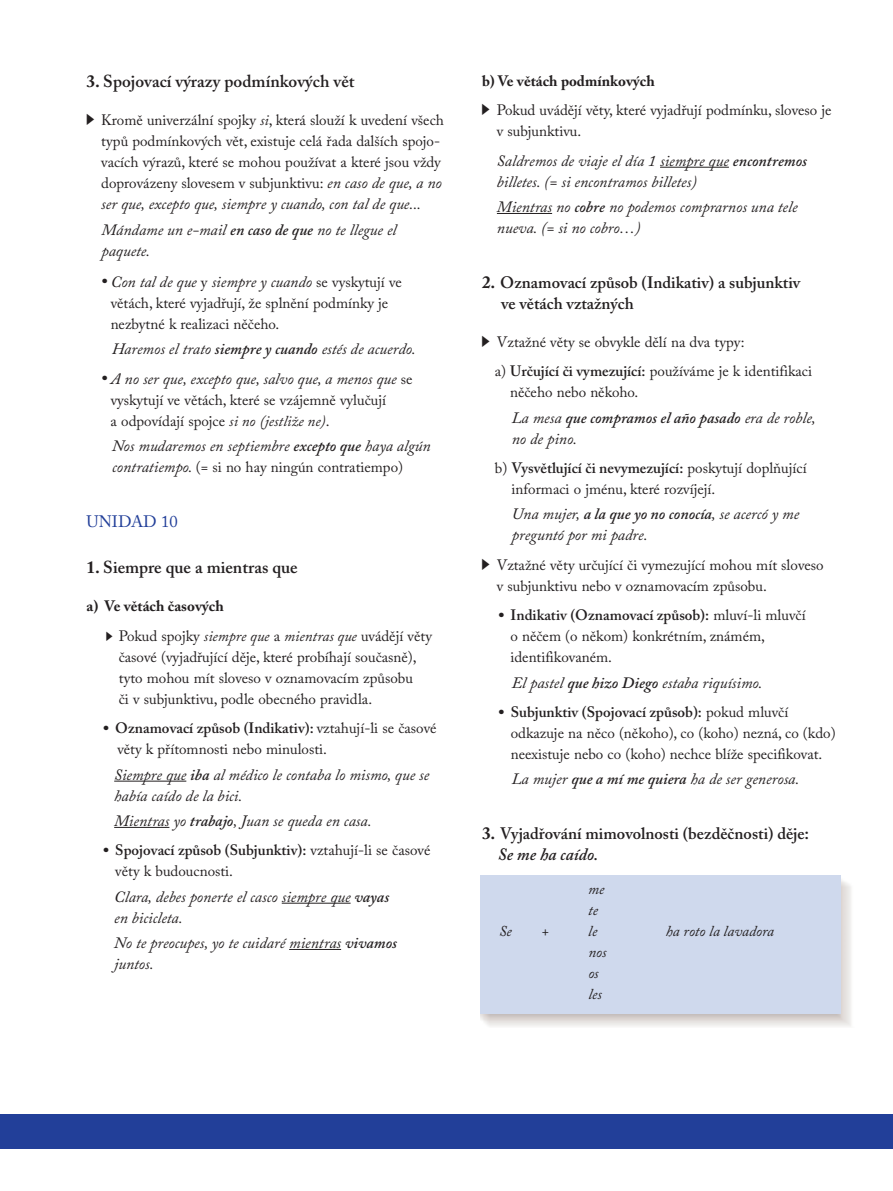
<style>
.page{position:relative;width:893px;height:1191px;background:#fff}
.page>*{position:absolute;margin:0;border:0;box-sizing:border-box;transform-origin:0 0}
.t1{font:600 17.25px "Adobe Caslon Pro";color:#231f20}
.t2{font:italic 600 17.25px "Adobe Caslon Pro";color:#231f20}
.t3{font:600 16.5px/21px "Adobe Caslon Pro";color:#231f20}
.t4{font:16.5px "Adobe Caslon Pro";color:#223f99}
.t5{font:italic 15.75px/21px "Adobe Caslon Pro";color:#231f20}
.t6{font:15px/21px "Adobe Caslon Pro";color:#231f20}
.t7{font:italic 15px/21px "Adobe Caslon Pro";color:#231f20}
.t8{font:700 15px "Adobe Caslon Pro";color:#231f20}
.s1{font-weight:700}
.s2{font-style:italic}
.s3{font-style:italic;font-size:15.75px}
.s4{font-weight:600}
.s5{font-style:normal;font-size:19.5px}
.s6{font-style:normal;font-size:15px}
.s7{font-size:19.5px}
.s8{font-weight:700;font-size:17.25px}
.s9{font-size:17.25px}
</style>
<div class="page">
<div style="left:0;top:1114px;width:893px;height:34px;background:#223f99"></div>
<div style="left:480px;top:875px;width:361px;height:139px;background:#cfd9ed"></div>
<hr style="left:114px;top:780px;width:72px;height:1px;background:#231f20">
<hr style="left:114px;top:827px;width:55px;height:1px;background:#231f20">
<hr style="left:282px;top:902px;width:69px;height:1px;background:#231f20">
<hr style="left:289px;top:949px;width:52px;height:1px;background:#231f20">
<hr style="left:660px;top:167px;width:69px;height:1px;background:#231f20">
<hr style="left:497px;top:213px;width:55px;height:1px;background:#231f20">
<p class="t1" style="left:87px;top:75px;width:269px"><span class="s1">3.</span> Spojovací výrazy podmínkových vět</p>
<p class="t6" style="left:101px;top:111px;width:344px">Kromě univerzální spojky <span class="s2">si</span>, která slouží k uvedení všech typů podmínkových vět, existuje celá řada dalších spojo&shy;vacích výrazů, které se mohou používat a které jsou vždy doprovázeny slovesem v subjunktivu: <span class="s3">en caso de que, a no</span></p>
<p class="t5" style="left:101px;top:194px;width:321px;line-height:25.2px">ser que, excepto que, siempre y cuando, con tal de que...<br>Mándame un e-mail <span class="s4">en caso de que</span> no te llegue el</p>
<p class="t5" style="left:101px;top:242px;width:50px">paquete.</p>
<p class="t5" style="left:101px;top:273px;width:302px"><span class="s5">•</span> Con tal de que <span class="s6">y</span> siempre y cuando <span class="s6">se vyskytují ve</span></p>
<p class="t6" style="left:111px;top:294px;width:279px">větách, které vyjadřují, že splnění podmínky je nezbytné k realizaci něčeho.</p>
<p class="t5" style="left:112px;top:341px;width:305px">Haremos el trato <span class="s4">siempre y cuando</span> estés de acuerdo.</p>
<p class="t5" style="left:101px;top:370px;width:313px"><span class="s5">•</span> A no ser que, excepto que, salvo que, a menos que <span class="s6">se</span></p>
<p class="t6" style="left:111px;top:391px;width:277px">vyskytují ve větách, které se vzájemně vylučují a odpovídají spojce <span class="s2">si no (jestliže ne)</span>.</p>
<p class="t5" style="left:112px;top:437px;width:320px">Nos mudaremos en septiembre <span class="s4">excepto que</span> haya algún</p>
<p class="t6" style="left:112px;top:458px;width:292px"><span class="s3">contratiempo.</span> (= si no hay ningún contratiempo)</p>
<p class="t4" style="left:87px;top:515px;width:93px">UNIDAD 10</p>
<p class="t1" style="left:87px;top:561px;width:213px"><span class="s1">1.</span> Siempre que a mientras que</p>
<p class="t6" style="left:119px;top:593px;width:315px;line-height:29.5px;text-indent:-32px"><span class="s1">a) ve větách časových<br></span>Pokud spojky <span class="s2">siempre que</span> a <span class="s2">mientras que</span> uvádějí věty</p>
<p class="t6" style="left:119px;top:648px;width:299px">časové (vyjadřující děje, které probíhají současně), tyto mohou mít sloveso v oznamovacím způsobu či v subjunktivu, podle obecného pravidla.</p>
<p class="t6" style="left:117px;top:719px;width:321px;text-indent:-15px"><span class="s7">•</span> <span class="s4">Oznamovací způsob (Indikativ):</span> vztahují-li se časové věty k přítomnosti nebo minulosti.</p>
<p class="t5" style="left:114px;top:766px;width:317px">Siempre que <span class="s4">iba</span> al médico le contaba lo mismo, que se había caído de la bici.</p>
<p class="t5" style="left:114px;top:812px;width:259px">Mientras yo <span class="s4">trabajo</span>, Juan se queda en casa.</p>
<p class="t6" style="left:115px;top:841px;width:317px;text-indent:-13px"><span class="s7">•</span> <span class="s4">Spojovací způsob (Subjunktiv):</span> vztahují-li se časové věty k budoucnosti.</p>
<p class="t5" style="left:114px;top:888px;width:277px">Clara, debes ponerte el casco siempre que <span class="s4">vayas </span>en bicicleta.</p>
<p class="t5" style="left:114px;top:934px;width:284px">No te preocupes, yo te cuidaré mientras <span class="s4">vivamos </span>juntos.</p>
<p class="t8" style="left:482px;top:75px;width:174px">b) ve větách podmínkových</p>
<p class="t6" style="left:497px;top:101px;width:336px">Pokud uvádějí věty, které vyjadřují podmínku, sloveso je v subjunktivu.</p>
<p class="t5" style="left:497px;top:152px;width:312px">Saldremos de viaje el día 1 siempre que <span class="s4">encontremos </span>billetes. (= si encontramos billetes)</p>
<p class="t5" style="left:497px;top:198px;width:302px">Mientras no <span class="s4">cobre</span> no podemos comprarnos una tele nueva. (= si no cobro…)</p>
<p class="t3" style="left:501px;top:273px;width:301px;text-indent:-19px"><span class="s8">2.</span> Oznamovací způsob (Indikativ) a subjunktiv ve větách vztažných</p>
<p class="t6" style="left:495px;top:329px;width:319px;line-height:29.5px">Vztažné věty se obvykle dělí na dva typy:<br>a) <span class="s4">Určující či vymezující:</span> používáme je k identifikaci</p>
<p class="t6" style="left:510px;top:383px;width:130px">něčeho nebo někoho.</p>
<p class="t5" style="left:512px;top:409px;width:306px">La mesa <span class="s4">que compramos el año pasado</span> era de roble, no de pino.</p>
<p class="t6" style="left:512px;top:459px;width:297px;text-indent:-17px">b) <span class="s4">Vysvětlující či nevymezující:</span> poskytují doplňující informaci o jménu, které rozvíjejí.</p>
<p class="t5" style="left:512px;top:506px;width:289px">Una mujer, <span class="s4">a la que yo no conocía</span>, se acercó y me preguntó por mi padre.</p>
<p class="t6" style="left:497px;top:556px;width:328px">Vztažné věty určující či vymezující mohou mít sloveso v subjunktivu nebo v oznamovacím způsobu.</p>
<p class="t6" style="left:510px;top:606px;width:297px;text-indent:-12px"><span class="s7">•</span> <span class="s4">Indikativ (Oznamovací způsob):</span> mluví-li mluvčí o něčem (o někom) konkrétním, známém, identifikovaném.</p>
<p class="t5" style="left:512px;top:674px;width:252px">El pastel <span class="s4">que hizo Diego</span> estaba riquísimo.</p>
<p class="t6" style="left:511px;top:703px;width:326px;text-indent:-13px"><span class="s7">•</span> <span class="s4">Subjunktiv (Spojovací způsob):</span> pokud mluvčí odkazuje na něco (někoho), co (koho) nezná, co (kdo) neexistuje nebo co (koho) nechce blíže specifikovat.</p>
<p class="t5" style="left:512px;top:771px;width:289px">La mujer <span class="s4">que a mí me quiera</span> ha de ser generosa.</p>
<p class="t3" style="left:482px;top:825px;width:329px"><span class="s8">3.</span> Vyjadřování mimovolnosti (bezděčnosti) děje<span class="s9">:</span></p>
<p class="t2" style="left:498px;top:848px;width:102px">Se me ha caído.</p>
<p class="t7" style="left:588px;top:880px;width:18px">me te</p>
<p class="t7" style="left:499px;top:922px;width:14px">Se</p>
<p class="t7" style="left:542px;top:922px;width:9px">+</p>
<p class="t7" style="left:588px;top:922px;width:11px">le</p>
<p class="t7" style="left:666px;top:922px;width:109px">ha roto la lavadora</p>
<p class="t7" style="left:588px;top:943px;width:20px">nos os les</p>
</div>
